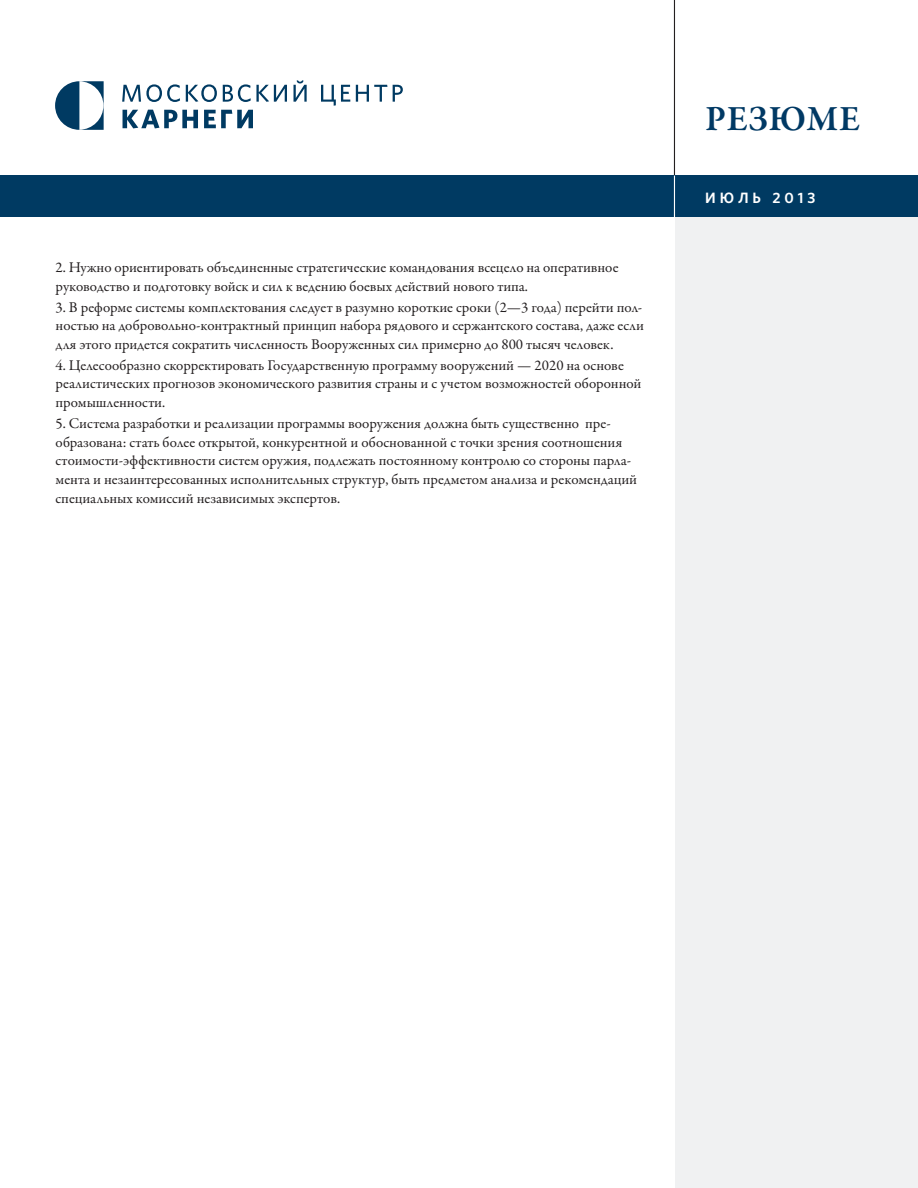
<style>
.page{position:relative;width:918px;height:1188px;background:#fff}
.page>*{position:absolute;margin:0;border:0;box-sizing:border-box;transform-origin:0 0}
.t1{font:600 36px "Garamond Premr Pro";letter-spacing:.02em;color:#003964}
._01_Body_Text{font:15px/18.8px "Garamond Premr Pro";color:#231f20}
._00_Date{font:600 15px "Whitney";letter-spacing:.27em;color:#fff}
</style>
<div class="page">
<div style="left:675px;top:212px;width:243px;height:976px;background:#f0f1f2"></div>
<hr style="left:674px;top:0;width:1px;height:176px;background:#231f20">
<div style="left:0;top:176px;width:918px;height:41px;background:#003a62"></div>
<hr style="left:674px;top:176px;width:1px;height:41px;background:#fff">
<svg style="left:55px;top:81px;width:49px;height:49px"></svg>
<svg style="left:122px;top:84px;width:58px;height:18px"></svg>
<svg style="left:186px;top:84px;width:31px;height:18px"></svg>
<svg style="left:223px;top:84px;width:64px;height:18px"></svg>
<svg style="left:294px;top:80px;width:13px;height:22px"></svg>
<svg style="left:321px;top:85px;width:29px;height:21px"></svg>
<svg style="left:356px;top:85px;width:31px;height:17px"></svg>
<svg style="left:393px;top:85px;width:10px;height:17px"></svg>
<svg style="left:123px;top:110px;width:75px;height:18px"></svg>
<svg style="left:204px;top:110px;width:49px;height:18px"></svg>
<p class="_01_Body_Text" style="left:56px;top:258px;width:565px">2. Нужно ориентировать объединенные стратегические командования всецело на оперативное руководство и подготовку войск и сил к ведению боевых действий нового типа.</p>
<p class="_01_Body_Text" style="left:56px;top:317px;width:590px">ностью на добровольно-контрактный принцип набора рядового и сержантского состава, даже если</p>
<p class="_01_Body_Text" style="left:56px;top:298px;width:588px">3. В реформе системы комплектования следует в разумно короткие сроки —2( 3 года) перейти пол-</p>
<p class="_01_Body_Text" style="left:56px;top:335px;width:559px">для этого придется сократить численность Вооруженных сил примерно до 800 тысяч человек.</p>
<p class="_01_Body_Text" style="left:56px;top:356px;width:588px">4. Целесообразно скорректировать Государственную программу вооружений — 2020 на основе реалистических прогнозов экономического развития страны си учетом возможностей оборонной промышленности.</p>
<p class="_01_Body_Text" style="left:56px;top:433px;width:568px">образована: стать более открытой, конкурентной и обоснованной с точки зрения соотношения</p>
<p class="_01_Body_Text" style="left:56px;top:414px;width:557px">5. Система разработки и реализации программы вооружения должна быть существенно пре-</p>
<p class="_01_Body_Text" style="left:56px;top:452px;width:577px">стоимости-эффективности систем оружия, подлежать постоянному контролю со стороны парла-</p>
<p class="_01_Body_Text" style="left:56px;top:489px;width:286px">специальных комиссий независимых экспертов.</p>
<p class="_01_Body_Text" style="left:56px;top:470px;width:583px">мента и незаинтересованных исполнительных структур, быть предметом анализа и рекомендаций</p>
<p class="t1" style="left:705px;top:97px;width:157px">РЕЗЮМЕ</p>
<p class="_00_Date" style="left:705px;top:187px;width:57px">ИЮЛЬ</p>
<p class="_00_Date" style="left:772px;top:187px;width:45px">2013</p>
</div>
